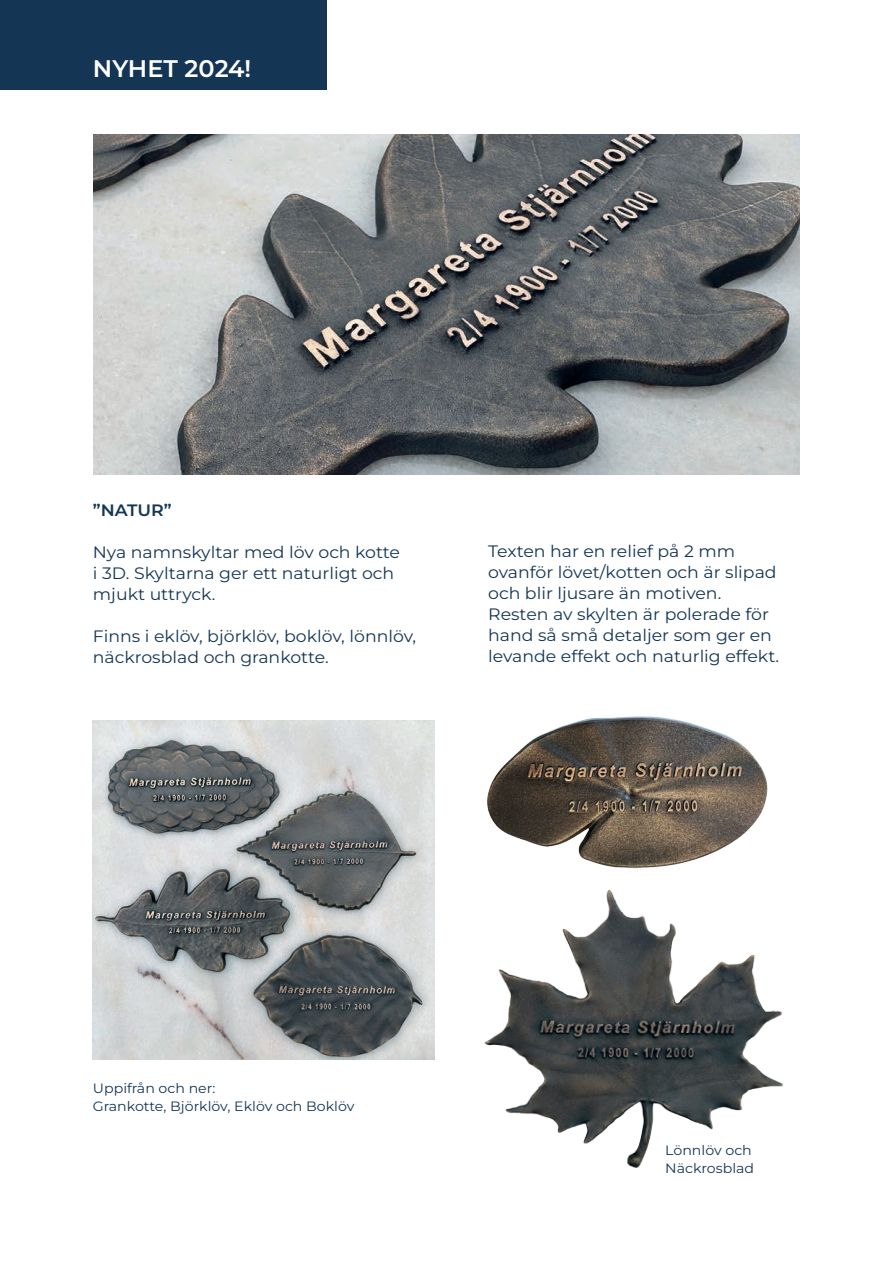
<style>
.page{position:relative;width:893px;height:1263px;background:#fff}
.page>*{position:absolute;margin:0;border:0;box-sizing:border-box;transform-origin:0 0}
.t1{font:600 24px "Montserrat";color:#fff}
.t2{font:16.5px/21px "Montserrat";color:#143654;scale:1.05 1}
.t3{font:600 16.5px "Montserrat";letter-spacing:-.005em;color:#143654;scale:1.05 1}
.t4{font:13.5px/18px "Montserrat";color:#143654;scale:1.05 1}
</style>
<div class="page">
<div style="left:0;top:0;width:327px;height:89px;background:#143654"></div>
<img style="left:93px;top:135px;width:707px;height:339px">
<img style="left:93px;top:721px;width:342px;height:338px">
<img style="left:484px;top:889px;width:299px;height:279px">
<img style="left:487px;top:716px;width:281px;height:154px">
<h1 class="t1" style="left:93px;top:53px;width:160px">NYHET 2024!</h1>
<p class="t3" style="left:93px;top:499px;width:76px">”NATUR”</p>
<p class="t2" style="left:93px;top:541px;width:294px">Nya namnskyltar med löv och kotte i 3D. Skyltarna ger ett naturligt och mjukt uttryck.</p>
<p class="t2" style="left:93px;top:625px;width:309px">Finns i eklöv, björklöv, boklöv, lönnlöv, näckrosblad och grankotte.</p>
<p class="t2" style="left:488px;top:540px;width:279px">Texten har en relief på 2 mm ovanför lövet/kotten och är slipad och blir ljusare än motiven.<br>Resten av skylten är polerade för hand så små detaljer som ger en levande effekt och naturlig effekt.</p>
<p class="t4" style="left:93px;top:1079px;width:251px">Uppifrån och ner:<br>Grankotte, Björklöv, Eklöv och Boklöv</p>
<p class="t4" style="left:665px;top:1141px;width:86px">Lönnlöv och<br>Näckrosblad</p>
</div>
